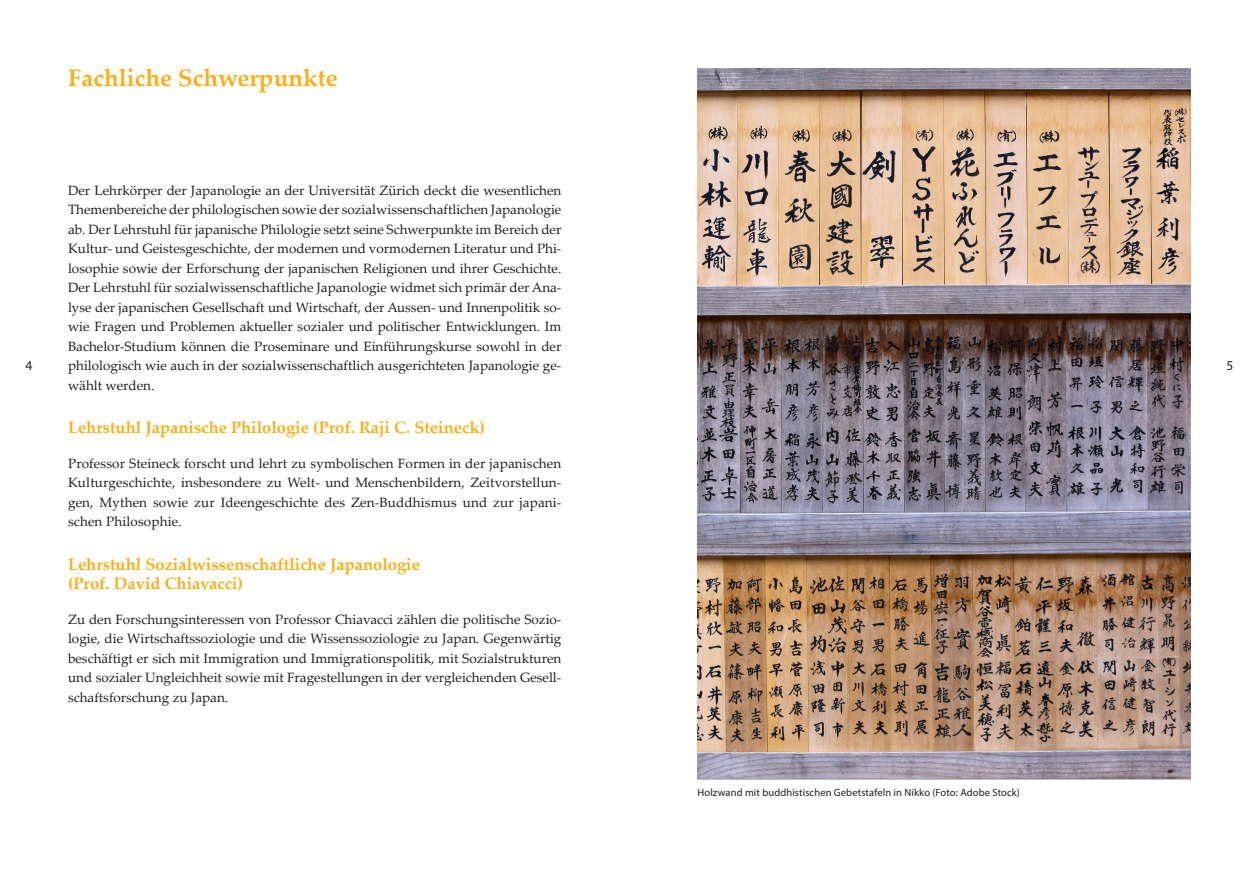
<style>
.page{position:relative;width:1259px;height:893px;background:#fff}
.page>*{position:absolute;margin:0;border:0;box-sizing:border-box;transform-origin:0 0}
.Titel{font:700 24px "Palatino Linotype";color:#f9af1a}
.Zwischentitel_1{font:700 16.5px/19.5px "Palatino Linotype";color:#f9af1a}
.Lauftext{font:13.5px/19.5px "Palatino Linotype";color:#231f20;text-align:justify}
.t1{font:13.5px "Myriad Pro";color:#231f20}
.Legende_Impressum{font:10.5px "Myriad Pro";letter-spacing:.01em;color:#231f20}
</style>
<div class="page">
<img style="left:697px;top:68px;width:494px;height:710px">
<p class="Titel" style="left:68px;top:60px;width:271px">Fachliche Schwerpunkte</p>
<p class="Lauftext" style="left:68px;top:180px;width:495px">Der Lehrkörper der Japanologie an der Universität Zürich deckt die wesentlichen Themenbereiche der philologischen sowie der sozialwissenschaftlichen Japanologie ab. Der Lehrstuhl für japanische Philologie setzt seine Schwerpunkte im Bereich der Kultur- und Geistesgeschichte, der modernen und vormodernen Literatur und Phi&shy;losophie sowie der Erforschung der japanischen Religionen und ihrer Geschichte.<br>Der Lehrstuhl für sozialwissenschaftliche Japanologie widmet sich primär der Ana&shy;lyse der japanischen Gesellschaft und Wirtschaft, der Aussen- und Innenpolitik so&shy;wie Fragen und Problemen aktueller sozialer und politischer Entwicklungen. Im Bachelor-Studium können die Proseminare und Einführungskurse sowohl in der philologisch wie auch in der sozialwissenschaftlich ausgerichteten Japanologie ge&shy;wählt werden.</p>
<p class="Zwischentitel_1" style="left:68px;top:417px;width:418px">Lehrstuhl Japanische Philologie (Prof. Raji C. Steineck)</p>
<p class="Lauftext" style="left:68px;top:453px;width:495px">Professor Steineck forscht und lehrt zu symbolischen Formen in der japanischen Kulturgeschichte, insbesondere zu Welt- und Menschenbildern, Zeitvorstellun&shy;gen, Mythen sowie zur Ideengeschichte des Zen-Buddhismus und zur japani&shy;schen Philosophie.</p>
<p class="Zwischentitel_1" style="left:68px;top:554px;width:353px">Lehrstuhl Sozialwissenschaftliche Japanologie (Prof. David Chiavacci)</p>
<p class="Lauftext" style="left:68px;top:609px;width:495px">Zu den Forschungsinteressen von Professor Chiavacci zählen die politische Sozio&shy;logie, die Wirtschaftssoziologie und die Wissenssoziologie zu Japan. Gegenwärtig beschäftigt er sich mit Immigration und Immigrationspolitik, mit Sozialstrukturen und sozialer Ungleichheit sowie mit Fragestellungen in der vergleichenden Gesell&shy;schaftsforschung zu Japan.</p>
<p class="t1" style="left:26px;top:357px;width:8px">4</p>
<p class="t1" style="left:1226px;top:357px;width:8px">5</p>
<p class="Legende_Impressum" style="left:697px;top:786px;width:324px">Holzwand mit buddhistischen Gebetstafeln in Nikko (Foto: Adobe Stock)</p>
</div>
